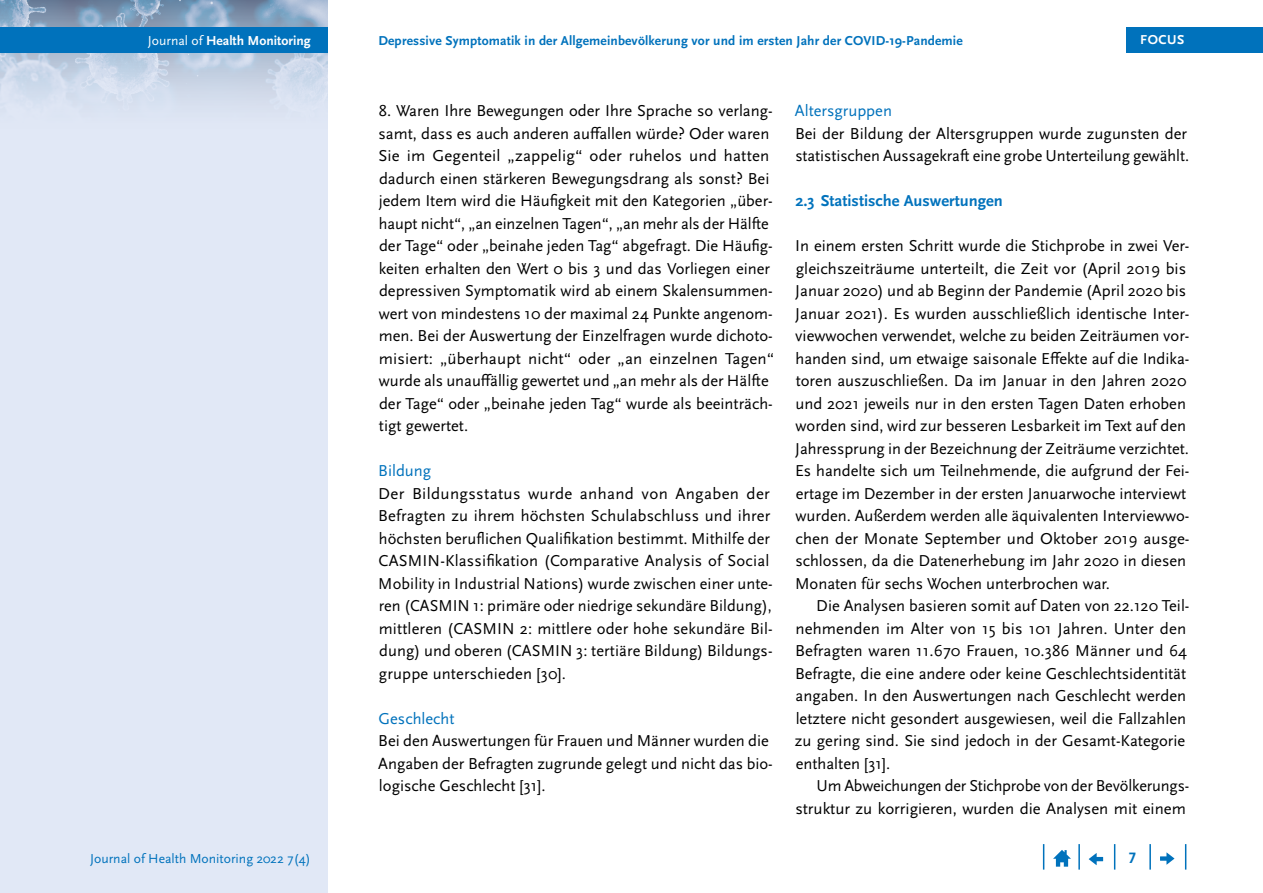
<style>
.page{position:relative;width:1263px;height:893px;background:#fff}
.page>*{position:absolute;margin:0;border:0;box-sizing:border-box;transform-origin:0 0}
.Copy{font:16.5px/22.5px "Scala Sans Pro";color:#000}
.Copy_Einzug{font:16.5px/22.5px "Scala Sans Pro";color:#000}
.t1{font:16.5px "Scala Sans Pro";color:#0072bc}
.t2{font:700 16.5px "Scala Sans Pro";color:#0072bc}
.t3{font:700 15.75px "Scala Sans Pro";color:#0072bc}
.t4{font:13.65px "Scala Sans Pro";color:#0072bc}
.t5{font:700 13.65px "Scala Sans Pro";color:#fff}
.t6{font:700 13.5px "Scala Sans Pro";letter-spacing:.01em;color:#0072bc}
.t7{font:700 13.5px "Scala Sans Pro";letter-spacing:.04em;color:#fff}
.s1{font-weight:400}
</style>
<div class="page">
<div style="left:0;top:0;width:327px;height:893px;background:#e1e8f6"></div>
<svg style="left:1185px;top:844px;width:1px;height:26px"></svg>
<hr style="left:1149px;top:844px;width:2px;height:26px;background:#0072bc">
<svg style="left:1114px;top:844px;width:1px;height:26px"></svg>
<hr style="left:1078px;top:844px;width:2px;height:26px;background:#0072bc">
<svg style="left:1043px;top:844px;width:1px;height:26px"></svg>
<svg style="left:1053px;top:850px;width:18px;height:17px"></svg>
<svg style="left:1089px;top:853px;width:14px;height:12px"></svg>
<svg style="left:1160px;top:852px;width:14px;height:13px"></svg>
<div style="left:1126px;top:28px;width:137px;height:25px;background:#0072bc"></div>
<img style="left:0;top:0;width:327px;height:103px">
<div style="left:0;top:28px;width:327px;height:25px;background:#0072bc"></div>
<p class="t5" style="left:148px;top:33px;width:164px"><span class="s1">Journal of</span> Health Monitoring</p>
<p class="t7" style="left:1140px;top:32px;width:46px">FOCUS</p>
<p class="t6" style="left:378px;top:33px;width:586px">Depressive Symptomatik in der Allgemeinbevölkerung vor und im ersten Jahr der COVID-19-Pandemie</p>
<p class="Copy_Einzug" style="left:378px;top:99px;width:397px">8. Waren Ihre Bewegungen oder Ihre Sprache so verlang&shy;samt, dass es auch anderen auffallen würde? Oder waren Sie im Gegenteil „zappelig“ oder ruhelos und hatten dadurch einen stärkeren Bewegungsdrang als sonst? Bei jedem Item wird die Häufigkeit mit den Kategorien „über&shy;haupt nicht“, „an einzelnen Tagen“, „an mehr als der Hälfte der Tage“ oder „beinahe jeden Tag“ abgefragt. Die Häufig&shy;keiten erhalten den Wert 0 bis 3 und das Vorliegen einer depressiven Symptomatik wird ab einem Skalensummen&shy;wert von mindestens 10 der maximal 24 Punkte angenom&shy;men. Bei der Auswertung der Einzelfragen wurde dichoto&shy;misiert: „überhaupt nicht“ oder „an einzelnen Tagen“ wurde als unauffällig gewertet und „an mehr als der Hälfte der Tage“ oder „beinahe jeden Tag“ wurde als beeinträch&shy;tigt gewertet.</p>
<h3 class="t1" style="left:378px;top:461px;width:54px">Bildung</h3>
<p class="Copy" style="left:378px;top:482px;width:396px">Der Bildungsstatus wurde anhand von Angaben der Befragten zu ihrem höchsten Schulabschluss und ihrer höchsten beruflichen Qualifikation bestimmt. Mithilfe der CASMIN-Klassifikation (Comparative Analysis of Social Mobility in Industrial Nations) wurde zwischen einer unte&shy;ren (CASMIN 1: primäre oder niedrige sekundäre Bildung), mittleren (CASMIN 2: mittlere oder hohe sekundäre Bil&shy;dung) und oberen (CASMIN 3: tertiäre Bildung) Bildungs&shy;gruppe unterschieden [30].</p>
<h3 class="t1" style="left:378px;top:709px;width:77px">Geschlecht</h3>
<p class="Copy" style="left:378px;top:729px;width:396px">Bei den Auswertungen für Frauen und Männer wurden die<br>Angaben der Befragten zugrunde gelegt und nicht das bio&shy;logische Geschlecht [31].</p>
<h3 class="t1" style="left:795px;top:101px;width:99px">Altersgruppen</h3>
<p class="Copy" style="left:795px;top:122px;width:395px">Bei der Bildung der Altersgruppen wurde zugunsten der statistischen Aussagekraft eine grobe Unterteilung gewählt.</p>
<h2 class="t2" style="left:795px;top:191px;width:209px">2.3 Statistische Auswertungen</h2>
<p class="Copy" style="left:795px;top:234px;width:396px">In einem ersten Schritt wurde die Stichprobe in zwei Ver&shy;gleichszeiträume unterteilt, die Zeit vor (April 2019 bis Januar 2020) und ab Beginn der Pandemie (April 2020 bis Januar 2021). Es wurden ausschließlich identische Inter&shy;viewwochen verwendet, welche zu beiden Zeiträumen vor&shy;handen sind, um etwaige saisonale Effekte auf die Indika&shy;toren auszuschließen. Da im Januar in den Jahren 2020 und 2021 jeweils nur in den ersten Tagen Daten erhoben worden sind, wird zur besseren Lesbarkeit im Text auf den Jahressprung in der Bezeichnung der Zeiträume verzichtet.<br>Es handelte sich um Teilnehmende, die aufgrund der Fei&shy;ertage im Dezember in der ersten Januarwoche interviewt wurden. Außerdem werden alle äquivalenten Interviewwo&shy;chen der Monate September und Oktober 2019 ausge&shy;schlossen, da die Datenerhebung im Jahr 2020 in diesen Monaten für sechs Wochen unterbrochen war.</p>
<p class="Copy_Einzug" style="left:795px;top:594px;width:396px;text-indent:21px">Die Analysen basieren somit auf Daten von 22.120 Teil&shy;nehmenden im Alter von 15 bis 101 Jahren. Unter den Befragten waren 11.670 Frauen, 10.386 Männer und 64<br>Befragte, die eine andere oder keine Geschlechtsidentität angaben. In den Auswertungen nach Geschlecht werden letztere nicht gesondert ausgewiesen, weil die Fallzahlen zu gering sind. Sie sind jedoch in der Gesamt-Kategorie enthalten [31].</p>
<p class="Copy_Einzug" style="left:795px;top:774px;width:396px;text-align:right">Um Abweichungen der Stichprobe von der Bevölkerungs&shy;struktur zu korrigieren, wurden die Analysen mit einem</p>
<p class="t4" style="left:90px;top:850px;width:222px">Journal of Health Monitoring 2022 7(4)</p>
<p class="t3" style="left:1129px;top:849px;width:8px">7</p>
</div>
